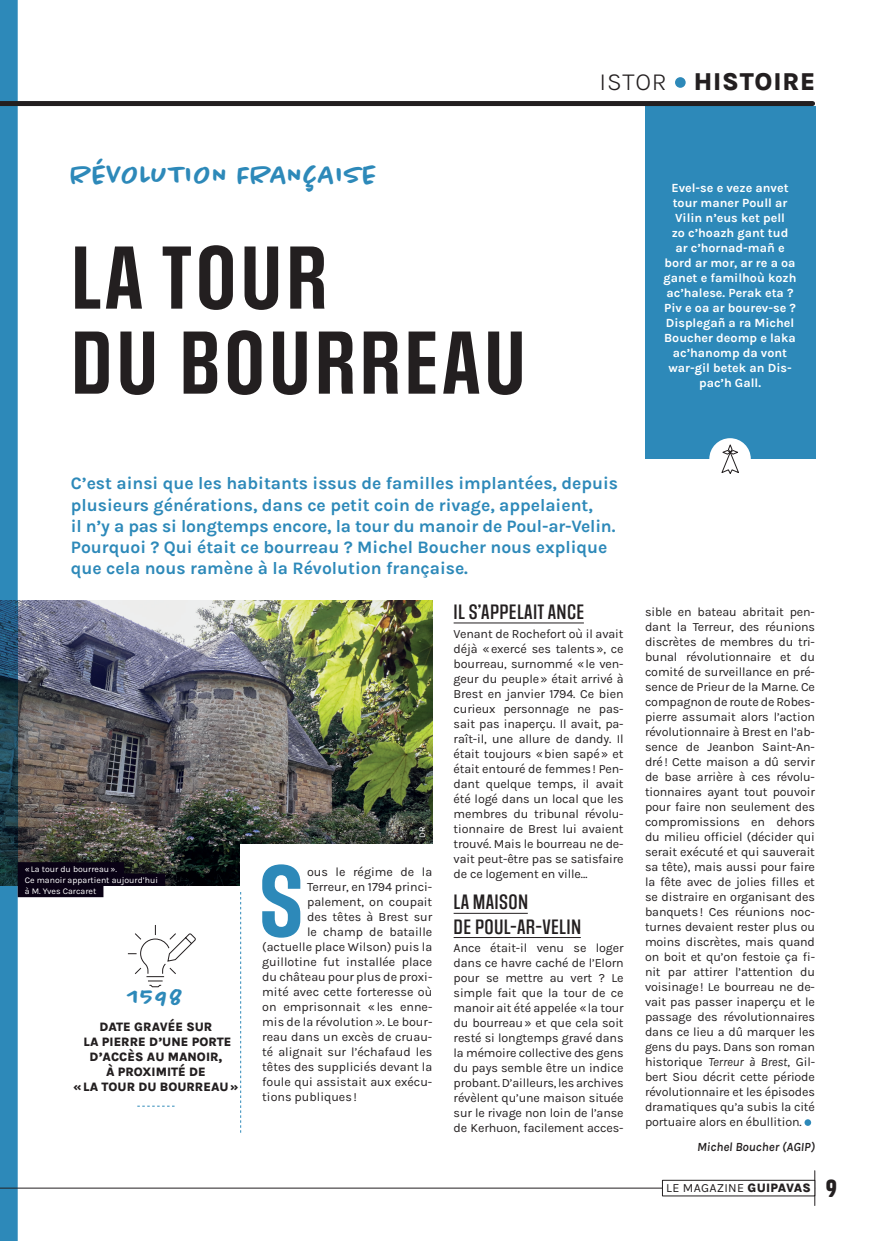
<style>
.page{position:relative;width:886px;height:1241px;background:#fff}
.page>*{position:absolute;margin:0;border:0;box-sizing:border-box;transform-origin:0 0}
.t1{font:600 85px "Social Gothic";color:#2d89b9}
.t2{font:600 75px/85px "Social Gothic";letter-spacing:.05em;color:#231f20}
.t3{font:500 28.75px "Chantal";color:#2d89b9}
.t4{font:800 25px "Karla";letter-spacing:.03em;color:#231f20}
.t5{font:500 25px "Chantal";color:#2d89b9}
.t6{font:700 17.5px/21px "Karla";color:#2d89b9}
.t7{font:500 17.5px/24.1px "Social Gothic";letter-spacing:.02em;color:#231f20}
.t8{font:12.5px/15px "Karla";color:#231f20;text-align:justify}
.t9{font:700 12.5px/15px "Karla";color:#fff;text-align:center}
.t10{font:800 12.5px/15px "Karla";color:#231f20;text-align:center}
.t11{font:12.5px "Karla";letter-spacing:.02em;color:#231f20}
.t12{font:italic 600 12.5px "Karla";color:#231f20}
.t13{font:8.75px/11.2px "Karla";color:#fff}
.s1{font-weight:300}
.s2{font-style:italic}
.s3{font-weight:800}
.s4{font-family:"Akhand Soft";font-weight:900;font-size:25px}
</style>
<div class="page">
<img style="left:18px;top:600px;width:414px;height:285px">
<svg style="left:0;top:0;width:18px;height:1240px"></svg>
<div style="left:645px;top:106px;width:170px;height:353px;background:#2d89b9"></div>
<div style="left:709px;top:438px;width:42px;height:41px;background:#fff;border-radius:50%"></div>
<svg style="left:721px;top:444px;width:18px;height:30px"></svg>
<hr style="left:454px;top:622px;width:130px;height:1px;background:#231f20">
<hr style="left:454px;top:912px;width:74px;height:1px;background:#231f20">
<hr style="left:454px;top:936px;width:127px;height:1px;background:#231f20">
<div style="left:241px;top:844px;width:202px;height:91px;background:#fff"></div>
<div style="left:804px;top:1119px;width:7px;height:6px;background:#2d89b9;border-radius:50%"></div>
<svg style="left:240px;top:892px;width:1px;height:240px"></svg>
<svg style="left:137px;top:1105px;width:38px;height:1px"></svg>
<svg style="left:127px;top:925px;width:69px;height:62px"></svg>
<div style="left:675px;top:77px;width:11px;height:11px;background:#2d89b9;border-radius:50%"></div>
<div style="left:0;top:101px;width:812px;height:5px;background:#231f20"></div>
<hr style="left:0;top:1187px;width:815px;height:1px;background:#231f20">
<hr style="left:814px;top:1170px;width:1px;height:35px;background:#231f20">
<div style="left:662px;top:1180px;width:153px;height:15px;background:#fff"></div>
<div style="left:662px;top:1179px;width:153px;height:16px;border:1px solid #231f20"></div>
<div style="left:18px;top:862px;width:106px;height:12px;background:#0a0215"></div>
<div style="left:18px;top:873px;width:147px;height:12px;background:#0a0215"></div>
<div style="left:18px;top:884px;width:85px;height:13px;background:#0a0215"></div>
<h3 class="t3" style="left:71px;top:157px;width:308px">RÉVOLUTION FRANÇAISE</h3>
<h2 class="t2" style="left:71px;top:239px;width:456px">LA TOUR<br>DU BOURREAU</h2>
<h3 class="t4" style="left:600px;top:66px;width:217px"><span class="s1">ISTOR</span> HISTOIRE</h3>
<p class="t9" style="left:664px;top:180px;width:134px">Evel-se e veze anvet tour maner Poull ar<br>Vilin n’eus ket pell<br>zo c’hoazh gant tud<br>ar c’hornad-mañ e bord ar mor, ar re a oa ganet e familhoù kozh ac’halese. Perak eta ?<br>Piv e oa ar bourev-se ?<br>Displegañ a ra Michel<br>Boucher deomp e laka ac’hanomp da vont war-gil betek an Dis&shy;pac’h Gall.</p>
<p class="t6" style="left:71px;top:472px;width:549px">C’est ainsi que les habitants issus de familles implantées, depuis plusieurs générations, dans ce petit coin de rivage, appelaient,<br>il n’y a pas si longtemps encore, la tour du manoir de Poul-ar-Velin.<br>Pourquoi ? Qui était ce bourreau ? Michel Boucher nous explique que cela nous ramène à la Révolution française.</p>
<p class="t13" style="left:25px;top:862px;width:135px">« La tour du bourreau ».<br>Ce manoir appartient aujourd’hui à M. Yves Carcaret</p>
<h3 class="t5" style="left:128px;top:981px;width:58px">1598</h3>
<p class="t10" style="left:73px;top:1019px;width:167px">DATE GRAVÉE SUR<br>LA PIERRE D’UNE PORTE<br>D’ACCÈS AU MANOIR,<br>À PROXIMITÉ DE<br>« LA TOUR DU BOURREAU »</p>
<p class="t13" style="left:416px;top:837px;width:13px;rotate:-90deg">DR</p>
<h1 class="t1" style="left:259px;top:846px;width:46px">S</h1>
<p class="t8" style="left:307px;top:864px;width:127px">ous le régime de la</p>
<p class="t8" style="left:307px;top:879px;width:127px">Terreur, en 1794 princi-</p>
<p class="t8" style="left:307px;top:894px;width:127px">palement, on coupait</p>
<p class="t8" style="left:307px;top:909px;width:127px">des têtes à Brest sur</p>
<p class="t8" style="left:307px;top:924px;width:127px">le champ de bataille</p>
<p class="t8" style="left:262px;top:939px;width:172px">(actuelle place Wilson) puis la</p>
<p class="t8" style="left:262px;top:954px;width:172px">guillotine fut installée place</p>
<p class="t8" style="left:262px;top:969px;width:172px">du château pour plus de proxi-</p>
<p class="t8" style="left:262px;top:984px;width:172px">mité avec cette forteresse où</p>
<p class="t8" style="left:262px;top:999px;width:172px">on emprisonnait « les enne-</p>
<p class="t8" style="left:262px;top:1014px;width:172px">mis de la révolution <span class="s2">»</span>. Le bour-</p>
<p class="t8" style="left:262px;top:1029px;width:172px">reau dans un excès de cruau-</p>
<p class="t8" style="left:262px;top:1044px;width:172px">té alignait sur l’échafaud les</p>
<p class="t8" style="left:262px;top:1059px;width:172px">têtes des suppliciés devant la</p>
<p class="t8" style="left:262px;top:1074px;width:172px">foule qui assistait aux exécu-</p>
<p class="t8" style="left:262px;top:1089px;width:96px">tions publiques !</p>
<h3 class="t7" style="left:454px;top:600px;width:132px">IL S’APPELAIT ANCE</h3>
<p class="t8" style="left:454px;top:625px;width:171px">Venant de Rochefort où il avait déjà « exercé ses talents », ce bourreau, surnommé « le ven&shy;geur du peuple » était arrivé à Brest en janvier 1794. Ce bien curieux personnage ne pas&shy;sait pas inaperçu. Il avait, pa&shy;raît-il, une allure de dandy. Il était toujours « bien sapé » et était entouré de femmes ! Pen&shy;dant quelque temps, il avait été logé dans un local que les membres du tribunal révolu&shy;tionnaire de Brest lui avaient trouvé. Mais le bourreau ne de&shy;vait peut-être pas se satisfaire de ce logement en ville…</p>
<h3 class="t7" style="left:454px;top:890px;width:129px">LA MAISON<br>DE POUL-AR-VELIN</h3>
<p class="t8" style="left:454px;top:939px;width:171px">Ance était-il venu se loger dans ce havre caché de l’Elorn pour se mettre au vert ? Le simple fait que la tour de ce manoir ait été appelée « la tour du bourreau » et que cela soit resté si longtemps gravé dans la mémoire collective des gens du pays semble être un indice probant. D’ailleurs, les archives révèlent qu’une maison située sur le rivage non loin de l’anse de Kerhuon, facilement acces-</p>
<p class="t8" style="left:645px;top:603px;width:172px">sible en bateau abritait pen&shy;dant la Terreur, des réunions discrètes de membres du tri&shy;bunal révolutionnaire et du comité de surveillance en pré&shy;sence de Prieur de la Marne. Ce compagnon de route de Robes&shy;pierre assumait alors l’action révolutionnaire à Brest en l’ab&shy;sence de Jeanbon Saint-An&shy;dré ! Cette maison a dû servir de base arrière à ces révolu&shy;tionnaires ayant tout pouvoir pour faire non seulement des compromissions en dehors du milieu officiel (décider qui serait exécuté et qui sauverait sa tête), mais aussi pour faire la fête avec de jolies filles et se distraire en organisant des banquets ! Ces réunions noc&shy;turnes devaient rester plus ou moins discrètes, mais quand on boit et qu’on festoie ça fi&shy;nit par attirer l’attention du voisinage ! Le bourreau ne de&shy;vait pas passer inaperçu et le passage des révolutionnaires dans ce lieu a dû marquer les gens du pays. Dans son roman historique <span class="s2">Terreur à Brest</span>, Gil&shy;bert Siou décrit cette période révolutionnaire et les épisodes dramatiques qu’a subis la cité portuaire alors en ébullition.</p>
<p class="t12" style="left:697px;top:1138px;width:119px">Michel Boucher (AGIP)</p>
<p class="t11" style="left:666px;top:1179px;width:172px">LE MAGAZINE <span class="s3">GUIPAVAS</span> <span class="s4">9</span></p>
</div>
